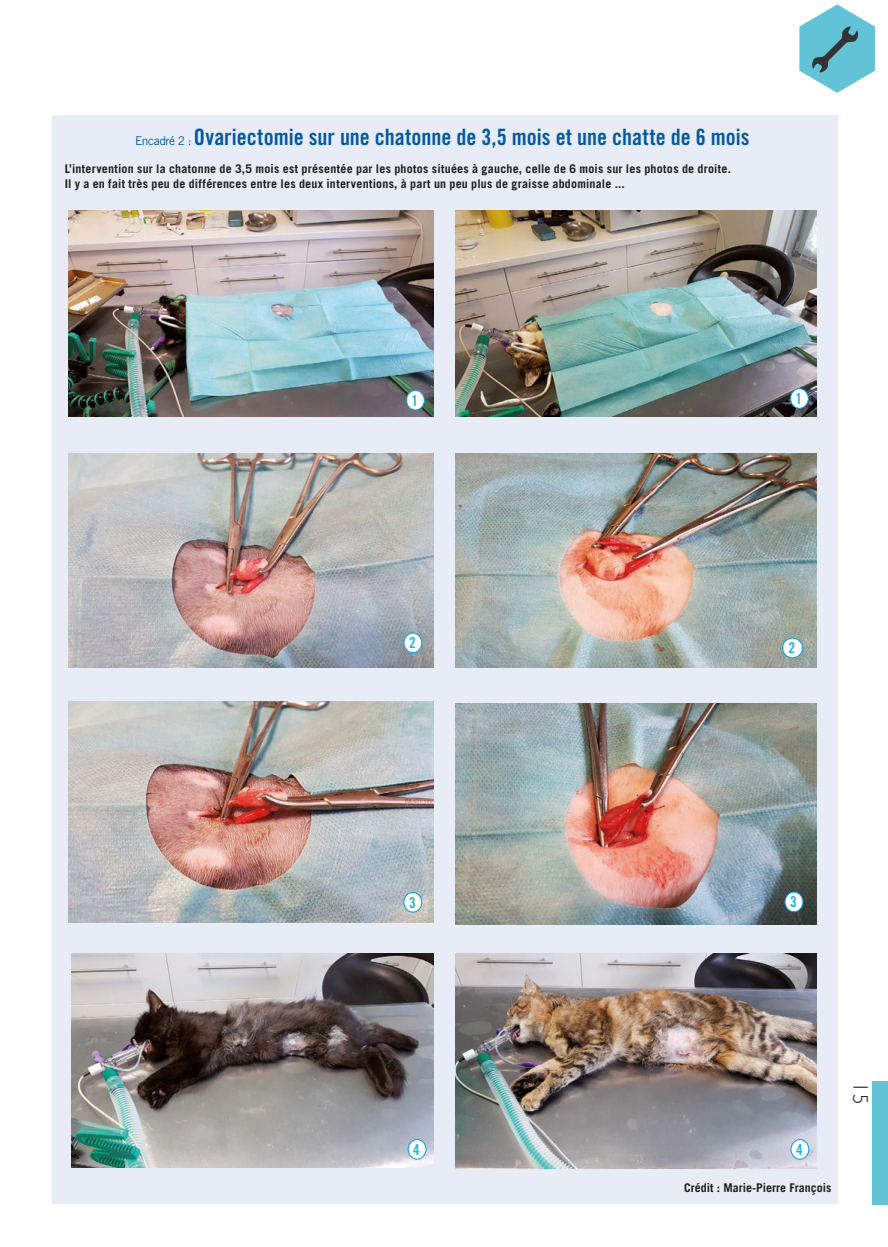
<style>
.page{position:relative;width:888px;height:1247px;background:#fff}
.page>*{position:absolute;margin:0;border:0;box-sizing:border-box;transform-origin:0 0}
.t1{font:22.5px "Trade Gothic LT Std Bd Cn 20";color:#0059a3}
.t2{font:300 21px "Gill Sans";color:#1d1d1b}
.t3{font:15px "Trade Gothic LT Std Bd Cn 20";color:#1eb5d8}
.t4{font:700 12px/15px "Trade Gothic LT Std";letter-spacing:.02em;color:#1d1d1b}
.t5{font:700 12px "Trade Gothic LT Std";color:#1d1d1b}
.s1{font-family:"Trade Gothic LT Std";font-size:12px}
</style>
<div class="page">
<svg style="left:799px;top:4px;width:76px;height:89px"></svg>
<div style="left:52px;top:116px;width:785px;height:1087px;background:#e8ecf7"></div>
<img style="left:69px;top:211px;width:365px;height:206px">
<div style="left:406px;top:390px;width:18px;height:20px;background:#fff;border-radius:50%"></div>
<div style="left:406px;top:390px;width:18px;height:20px;border:1px solid #009fe3;border-radius:50%"></div>
<img style="left:455px;top:211px;width:361px;height:206px">
<div style="left:790px;top:389px;width:18px;height:19px;background:#fff;border-radius:50%"></div>
<div style="left:790px;top:388px;width:18px;height:20px;border:1px solid #009fe3;border-radius:50%"></div>
<img style="left:69px;top:453px;width:364px;height:214px">
<div style="left:404px;top:633px;width:18px;height:19px;background:#fff;border-radius:50%"></div>
<div style="left:404px;top:633px;width:18px;height:20px;border:1px solid #009fe3;border-radius:50%"></div>
<img style="left:455px;top:453px;width:361px;height:214px">
<div style="left:782px;top:638px;width:20px;height:20px;background:#fff;border-radius:50%"></div>
<div style="left:782px;top:638px;width:20px;height:20px;border:1px solid #009fe3;border-radius:50%"></div>
<img style="left:69px;top:701px;width:365px;height:221px">
<div style="left:404px;top:892px;width:18px;height:20px;background:#fff;border-radius:50%"></div>
<div style="left:404px;top:892px;width:18px;height:20px;border:1px solid #009fe3;border-radius:50%"></div>
<img style="left:455px;top:703px;width:361px;height:221px">
<div style="left:785px;top:892px;width:18px;height:19px;background:#fff;border-radius:50%"></div>
<div style="left:785px;top:892px;width:18px;height:20px;border:1px solid #009fe3;border-radius:50%"></div>
<img style="left:72px;top:953px;width:362px;height:214px">
<div style="left:408px;top:1139px;width:18px;height:20px;background:#fff;border-radius:50%"></div>
<div style="left:408px;top:1139px;width:18px;height:20px;border:1px solid #009fe3;border-radius:50%"></div>
<img style="left:455px;top:953px;width:361px;height:215px">
<div style="left:791px;top:1139px;width:18px;height:20px;background:#fff;border-radius:50%"></div>
<div style="left:790px;top:1139px;width:19px;height:20px;border:1px solid #009fe3;border-radius:50%"></div>
<div style="left:872px;top:1082px;width:16px;height:123px;background:#62c3d6"></div>
<h1 class="t1" style="left:135px;top:123px;width:616px"><span class="s1">Encadré 2 :</span> Ovariectomie sur une chatonne de 3,5 mois et une chatte de 6 mois</h1>
<p class="t4" style="left:65px;top:161px;width:668px">L’intervention sur la chatonne de 3,5 mois est présentée par les photos situées à gauche, celle de 6 mois sur les photos de droite.<br>Il y a en fait très peu de différences entre les deux interventions, à part un peu plus de graisse abdominale ...</p>
<p class="t3" style="left:411px;top:391px;width:8px">1</p>
<p class="t3" style="left:795px;top:389px;width:8px">1</p>
<p class="t3" style="left:409px;top:634px;width:8px">2</p>
<p class="t3" style="left:788px;top:639px;width:8px">2</p>
<p class="t3" style="left:409px;top:893px;width:8px">3</p>
<p class="t3" style="left:790px;top:892px;width:8px">3</p>
<p class="t3" style="left:413px;top:1140px;width:8px">4</p>
<p class="t3" style="left:796px;top:1140px;width:8px">4</p>
<p class="t5" style="left:684px;top:1180px;width:149px">Crédit : Marie-Pierre François</p>
<h2 class="t2" style="left:877px;top:1082px;width:24px;rotate:90deg">15</h2>
</div>
